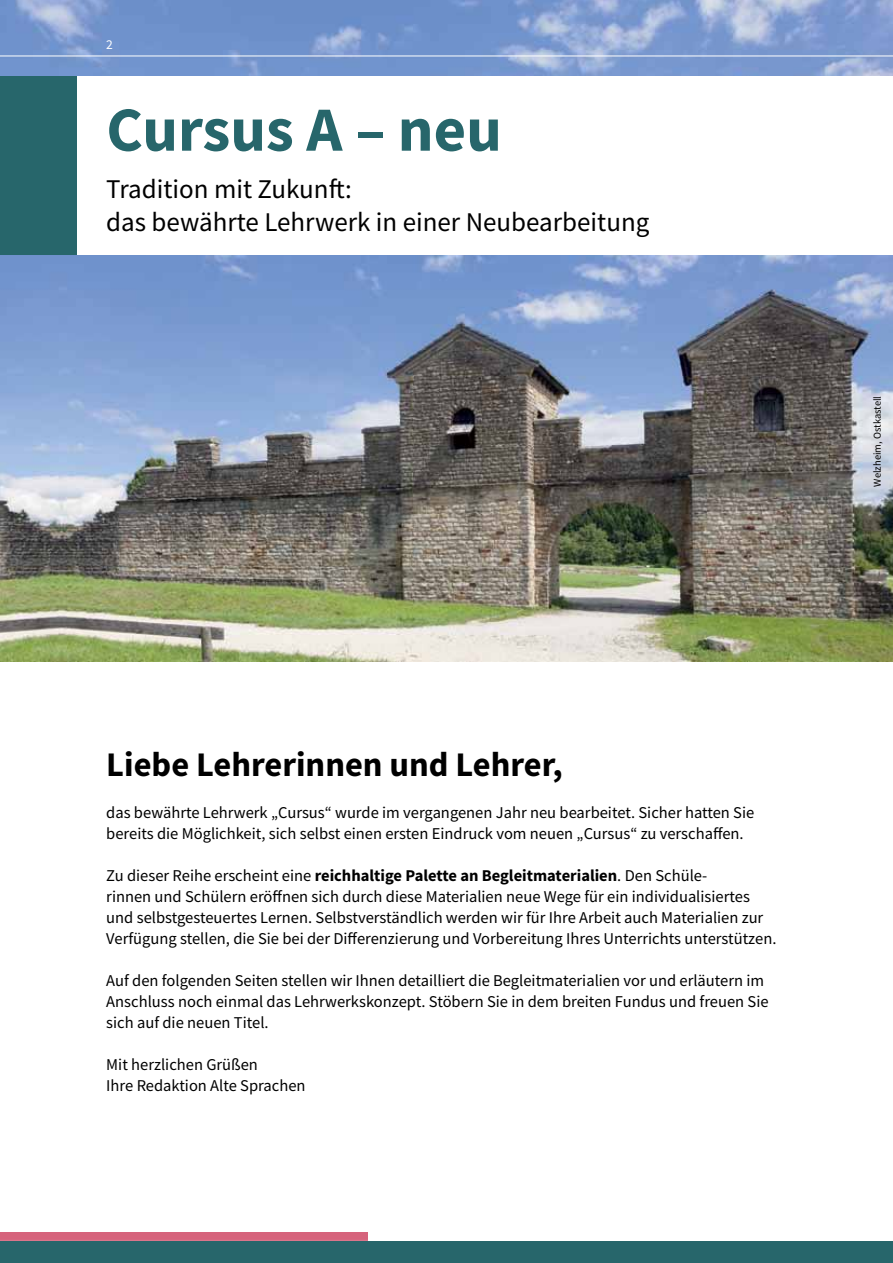
<style>
.page{position:relative;width:893px;height:1263px;background:#fff}
.page>*{position:absolute;margin:0;border:0;box-sizing:border-box;transform-origin:0 0}
.t1{font:700 62.85px "Source Sans Pro";color:#27666b}
.t2{font:700 34.5px "Source Sans Pro";color:#000}
.t3{font:27px/32.4px "Source Sans Pro";color:#000}
.t4{font:16.5px/21px "Source Sans Pro";color:#000}
.t5{font:13.5px "Source Sans Pro";color:#fff}
.t6{font:10.5px "Source Sans Pro";color:#000}
.s1{font-weight:700}
</style>
<div class="page">
<img style="left:0;top:0;width:893px;height:77px">
<img style="left:0;top:255px;width:893px;height:406px">
<div style="left:0;top:77px;width:77px;height:178px;background:#27666b"></div>
<hr style="left:0;top:56px;width:893px;height:1px;background:#fff">
<div style="left:0;top:1232px;width:368px;height:10px;background:#d6637c"></div>
<div style="left:0;top:1242px;width:893px;height:21px;background:#27666b"></div>
<p class="t5" style="left:106px;top:36px;width:8px">2</p>
<h1 class="t1" style="left:106px;top:87px;width:397px">Cursus A – neu</h1>
<h3 class="t3" style="left:106px;top:173px;width:545px">Tradition mit Zukunft:<br>das bewährte Lehrwerk in einer Neubearbeitung</h3>
<p class="t6" style="left:871px;top:487px;width:92px;rotate:-90deg">Welzheim, Ostkastell</p>
<h2 class="t2" style="left:106px;top:741px;width:458px">Liebe Lehrerinnen und Lehrer,</h2>
<p class="t4" style="left:106px;top:802px;width:649px">das bewährte Lehrwerk „Cursus“ wurde im vergangenen Jahr neu bearbeitet. Sicher hatten Sie bereits die Möglichkeit, sich selbst einen ersten Eindruck vom neuen „Cursus“ zu verschaffen.</p>
<p class="t4" style="left:106px;top:865px;width:672px">Zu dieser Reihe erscheint eine <span class="s1">reichhaltige Palette an Begleitmaterialien</span>. Den Schüle-<br>rinnen und Schülern eröffnen sich durch diese Materialien neue Wege für ein individualisiertes und selbstgesteuertes Lernen. Selbstverständlich werden wir für Ihre Arbeit auch Materialien zur Verfügung stellen, die Sie bei der Differenzierung und Vorbereitung Ihres Unterrichts unterstützen.</p>
<p class="t4" style="left:106px;top:970px;width:664px">Auf den folgenden Seiten stellen wir Ihnen detailliert die Begleitmaterialien vor und erläutern im<br>Anschluss noch einmal das Lehrwerkskonzept. Stöbern Sie in dem breiten Fundus und freuen Sie sich auf die neuen Titel.</p>
<p class="t4" style="left:106px;top:1054px;width:201px">Mit herzlichen Grüßen<br>Ihre Redaktion Alte Sprachen</p>
</div>
